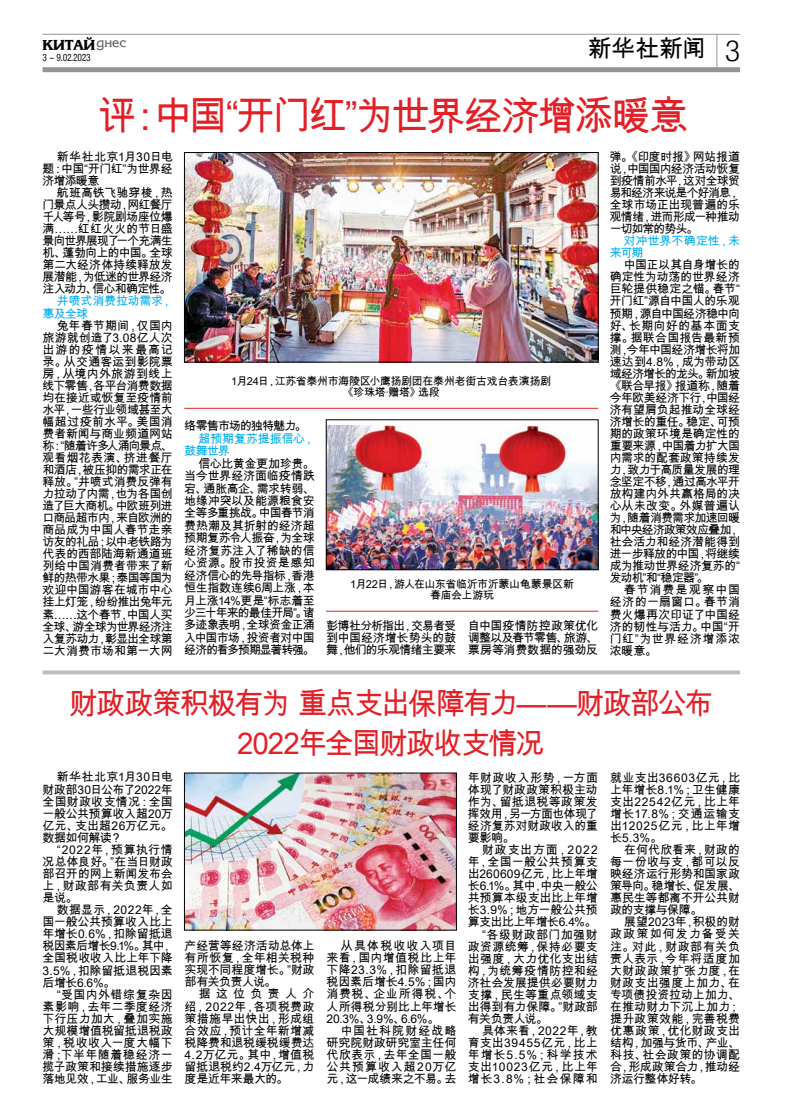
<style>
.page{position:relative;width:794px;height:1120px;background:#fff}
.page>*{position:absolute;margin:0;border:0;box-sizing:border-box;transform-origin:0 0}
.t1{font:40px "Arial Unicode MS";letter-spacing:-.09em;color:#e31f27}
.t2{font:30px/40px "Arial Unicode MS";letter-spacing:-.07em;color:#e31f27;text-align:center}
.t3{font:30px "Hebar Light CYR";color:#000}
.t4{font:24px "Arial Unicode MS";letter-spacing:-.02em;color:#000}
.t5{font:15px "Karina Black CYR";color:#000}
.t6{font:12px/12px "Arial Unicode MS";letter-spacing:-.015em;color:#000;text-align:justify}
.t7{font:12px/12px "Arial Unicode MS";letter-spacing:-.015em;color:#00aeef}
.t8{font:12px "Arial Unicode MS";letter-spacing:.025em;color:#000}
.t9{font:12px "Arial Unicode MS";letter-spacing:-.055em;color:#000}
.t10{font:12px "Arial Unicode MS";letter-spacing:.035em;color:#000}
.t11{font:12px "Arial Unicode MS";letter-spacing:.03em;color:#000}
.t12{font:12px "Arial Unicode MS";letter-spacing:.04em;color:#000}
.t13{font:12px "Arial Unicode MS";letter-spacing:.09em;color:#000}
.t14{font:12px "Arial Unicode MS";letter-spacing:.085em;color:#000}
.t15{font:12px "Arial Unicode MS";letter-spacing:-.075em;color:#000}
.t16{font:12px "Arial Unicode MS";letter-spacing:.08em;color:#000}
.t17{font:12px "Arial Unicode MS";letter-spacing:.01em;color:#000}
.t18{font:11px/11px "Arial Unicode MS";letter-spacing:-.04em;color:#000;text-align:center}
.t19{font:10px "Hebar Condensed CYR";letter-spacing:-.04em;color:#000;scale:.93 1}
</style>
<div class="page">
<hr style="left:43px;top:34px;width:697px;height:1px;background:#939598">
<div style="left:43px;top:67px;width:697px;height:5px;background:#939598"></div>
<hr style="left:716px;top:34px;width:1px;height:35px;background:#939598">
<svg style="left:43px;top:670px;width:697px;height:4px;background:#c2c4c6"></svg>
<img style="left:186px;top:775px;width:268px;height:153px">
<img style="left:186px;top:154px;width:410px;height:206px">
<div style="left:184px;top:152px;width:414px;height:210px;border:1px solid #000"></div>
<img style="left:328px;top:426px;width:268px;height:142px">
<div style="left:326px;top:420px;width:272px;height:150px;border:1px solid #000"></div>
<hr style="left:184px;top:408px;width:414px;height:1px;background:#e31f27">
<hr style="left:326px;top:611px;width:272px;height:1px;background:#e31f27">
<p class="t5" style="left:43px;top:36px;width:85px">Китай<sup>днес</sup></p>
<p class="t19" style="left:43px;top:52px;width:53px">3 – 9.02.2023</p>
<h3 class="t4" style="left:588px;top:31px;width:120px">新华社新闻</h3>
<h1 class="t1" style="left:97px;top:86px;width:592px">评：中国“开门红”为世界经济增添暖意</h1>
<p class="t6" style="left:43px;top:150px;width:132px;text-indent:14px">新华社北京1月30日电题：中国“开门红”为世界经济增添暖意</p>
<p class="t6" style="left:43px;top:187px;width:132px;text-indent:14px">航班高铁飞驰穿梭，热门景点人头攒动，网红餐厅千人等号，影院剧场座位爆满……红红火火的节日盛景向世界展现了一个充满生机、蓬勃向上的中国。全球第二大经济体持续释放发展潜能，为低迷的世界经济注入动力、信心和确定性。</p>
<p class="t7" style="left:43px;top:295px;width:132px;text-indent:14px">井喷式消费拉动需求，惠及全球</p>
<p class="t6" style="left:43px;top:319px;width:132px;text-indent:14px">兔年春节期间，仅国内旅游就创造了3.08亿人次出游的疫情以来最高记录。从交通客运到影院票房，从境内外旅游到线上线下零售，各平台消费数据均在接近或恢复至疫情前水平，一些行业领域甚至大幅超过疫前水平。美国消费者新闻与商业频道网站称：“随着许多人涌向景点、观看烟花表演、挤进餐厅和酒店，被压抑的需求正在释放。”井喷式消费反弹有力拉动了内需，也为各国创造了巨大商机。中欧班列进口商品超市内，来自欧洲的商品成为中国人春节走亲访友的礼品；以中老铁路为代表的西部陆海新通道班列给中国消费者带来了新鲜的热带水果；泰国等国为欢迎中国游客在城市中心挂上灯笼，纷纷推出兔年元素……这个春节，中国人买全球、游全球为世界经济注入复苏动力，彰显出全球第二大消费市场和第一大网</p>
<h2 class="t2" style="left:69px;top:683px;width:646px">财政政策积极有为 重点支出保障有力——财政部公布<br>2022年全国财政收支情况</h2>
<p class="t6" style="left:43px;top:771px;width:132px;text-indent:14px">新华社北京1月30日电财政部30日公布了2022年全国财政收支情况：全国一般公共预算收入超20万亿元、支出超26万亿元。数据如何解读？</p>
<p class="t6" style="left:43px;top:843px;width:132px;text-indent:14px">“2022年，预算执行情况总体良好。”在当日财政部召开的网上新闻发布会上，财政部有关负责人如是说。</p>
<p class="t6" style="left:43px;top:903px;width:132px;text-indent:14px">数据显示，2022年，全国一般公共预算收入比上年增长0.6%，扣除留抵退税因素后增长9.1%。其中，全国税收收入比上年下降3.5%，扣除留抵退税因素后增长6.6%。</p>
<p class="t6" style="left:43px;top:988px;width:132px;text-indent:14px">“受国内外错综复杂因素影响，去年二季度经济下行压力加大，叠加实施大规模增值税留抵退税政策，税收收入一度大幅下滑；下半年随着稳经济一揽子政策和接续措施逐步落地见效，工业、服务业生</p>
<h2 class="t3" style="left:725px;top:33px;width:16px">3</h2>
<p class="t6" style="left:609px;top:150px;width:132px">弹。《印度时报》网站报道说，中国国内经济活动恢复到疫情前水平，这对全球贸易和经济来说是个好消息，全球市场正出现普遍的乐观情绪，进而形成一种推动一切如常的势头。</p>
<p class="t7" style="left:609px;top:235px;width:132px;text-indent:14px">对冲世界不确定性，未来可期</p>
<p class="t6" style="left:609px;top:259px;width:132px;text-indent:14px">中国正以其自身增长的确定性为动荡的世界经济巨轮提供稳定之锚。春节“开门红”源自中国人的乐观预期，源自中国经济稳中向好、长期向好的基本面支撑。据联合国报告最新预测，今年中国经济增长将加速达到4.8%，成为带动区域经济增长的龙头。新加坡《联合早报》报道称，随着今年欧美经济下行，中国经济有望肩负起推动全球经济增长的重任。稳定、可预期的政策环境是确定性的重要来源，中国着力扩大国内需求的配套政策持续发力，致力于高质量发展的理念坚定不移，通过高水平开放构建内外共赢格局的决心从未改变。外媒普遍认为，随着消费需求加速回暖和中央经济政策效应叠加，社会活力和经济潜能得到进一步释放的中国，将继续成为推动世界经济复苏的“发动机”和“稳定器”。</p>
<p class="t6" style="left:609px;top:584px;width:132px;text-indent:14px">春节消费是观察中国经济的一扇窗口。春节消费火爆再次印证了中国经济的韧性与活力。中国“开门红”为世界经济增添浓浓暖意。</p>
<p class="t18" style="left:231px;top:375px;width:322px">1月24日，江苏省泰州市海陵区小鹰扬剧团在泰州老街古戏台表演扬剧《珍珠塔·赠塔》选段</p>
<p class="t15" style="left:184px;top:417px;width:124px">络零售市场的独特魅力。</p>
<p class="t7" style="left:184px;top:432px;width:132px;line-height:12.4px;text-indent:14px">超预期复苏提振信心，鼓舞世界</p>
<p class="t6" style="left:184px;top:457px;width:132px;line-height:12.4px;text-indent:14px">信心比黄金更加珍贵。当今世界经济面临疫情跌宕、通胀高企、需求转弱、地缘冲突以及能源粮食安全等多重挑战。中国春节消费热潮及其折射的经济超预期复苏令人振奋，为全球经济复苏注入了稀缺的信心资源。股市投资是感知经济信心的先导指标，香港恒生指数连续6周上涨，本月上涨14%更是“标志着至少三十年来的最佳开局”。诸多迹象表明，全球资金正涌入中国市场，投资者对中国经济的看多预期显著转强。</p>
<p class="t18" style="left:350px;top:578px;width:225px">1月22日，游人在山东省临沂市沂蒙山龟蒙景区新春庙会上游玩</p>
<p class="t6" style="left:326px;top:619px;width:132px;line-height:12.4px">彭博社分析指出，交易者受到中国经济增长势头的鼓舞，他们的乐观情绪主要来</p>
<p class="t6" style="left:468px;top:619px;width:132px;line-height:12.4px">自中国疫情防控政策优化调整以及春节零售、旅游、票房等消费数据的强劲反</p>
<p class="t6" style="left:610px;top:771px;width:132px">就业支出36603亿元，比上年增长8.1%；卫生健康支出22542亿元，比上年增长17.8%；交通运输支出12025亿元，比上年增长5.3%。</p>
<p class="t6" style="left:610px;top:843px;width:132px;text-indent:14px">在何代欣看来，财政的每一份收与支，都可以反映经济运行形势和国家政策导向。稳增长、促发展、惠民生等都离不开公共财政的支撑与保障。</p>
<p class="t6" style="left:610px;top:916px;width:132px;text-indent:14px">展望2023年，积极的财政政策如何发力备受关注。对此，财政部有关负责人表示，今年将适度加大财政政策扩张力度，在财政支出强度上加力、在专项债投资拉动上加力、在推动财力下沉上加力；提升政策效能，完善税费优惠政策，优化财政支出结构，加强与货币、产业、科技、社会政策的协调配合，形成政策合力，推动经济运行整体好转。</p>
<p class="t6" style="left:468px;top:771px;width:132px">年财政收入形势，一方面体现了财政政策积极主动作为、留抵退税等政策发挥效用，另一方面也体现了经济复苏对财政收入的重要影响。</p>
<p class="t16" style="left:482px;top:841px;width:117px">财政支出方面，2022</p>
<p class="t8" style="left:468px;top:853px;width:132px">年，全国一般公共预算支</p>
<p class="t6" style="left:468px;top:868px;width:132px">出260609亿元，比上年增</p>
<p class="t9" style="left:468px;top:877px;width:132px">长6.1%。其中，中央一般公</p>
<p class="t6" style="left:468px;top:892px;width:132px">共预算本级支出比上年增</p>
<p class="t6" style="left:468px;top:904px;width:132px">长3.9%；地方一般公共预</p>
<p class="t9" style="left:468px;top:913px;width:130px">算支出比上年增长6.4%。</p>
<p class="t10" style="left:482px;top:925px;width:117px">“各级财政部门加强财</p>
<p class="t11" style="left:468px;top:937px;width:132px">政资源统筹，保持必要支</p>
<p class="t17" style="left:468px;top:949px;width:132px">出强度，大力优化支出结</p>
<p class="t8" style="left:468px;top:962px;width:132px">构，为统筹疫情防控和经</p>
<p class="t6" style="left:468px;top:976px;width:132px">济社会发展提供必要财力</p>
<p class="t8" style="left:468px;top:986px;width:132px">支撑，民生等重点领域支</p>
<p class="t6" style="left:468px;top:1000px;width:132px">出得到有力保障。”财政部</p>
<p class="t6" style="left:468px;top:1012px;width:82px">有关负责人说。</p>
<p class="t11" style="left:482px;top:1022px;width:117px">具体来看，2022年，教</p>
<p class="t12" style="left:468px;top:1034px;width:132px">育支出39455亿元，比上</p>
<p class="t13" style="left:468px;top:1046px;width:132px">年增长5.5%；科学技术</p>
<p class="t10" style="left:468px;top:1058px;width:132px">支出10023亿元，比上年</p>
<p class="t14" style="left:468px;top:1070px;width:132px">增长3.8%；社会保障和</p>
<p class="t6" style="left:185px;top:939px;width:131px">产经营等经济活动总体上有所恢复，全年相关税种实现不同程度增长。”财政部有关负责人说。</p>
<p class="t6" style="left:185px;top:988px;width:131px;text-indent:14px">据这位负责人介绍，2022年，各项税费政策措施早出快出，形成组合效应，预计全年新增减税降费和退税缓税缓费达4.2万亿元。其中，增值税留抵退税约2.4万亿元，力度是近年来最大的。</p>
<p class="t6" style="left:326px;top:939px;width:131px;text-indent:14px">从具体税收收入项目来看，国内增值税比上年下降23.3%，扣除留抵退税因素后增长4.5%；国内消费税、企业所得税、个人所得税分别比上年增长20.3%、3.9%、6.6%。</p>
<p class="t6" style="left:326px;top:1024px;width:131px;text-indent:14px">中国社科院财经战略研究院财政研究室主任何代欣表示，去年全国一般公共预算收入超20万亿元，这一成绩来之不易。去</p>
</div>
